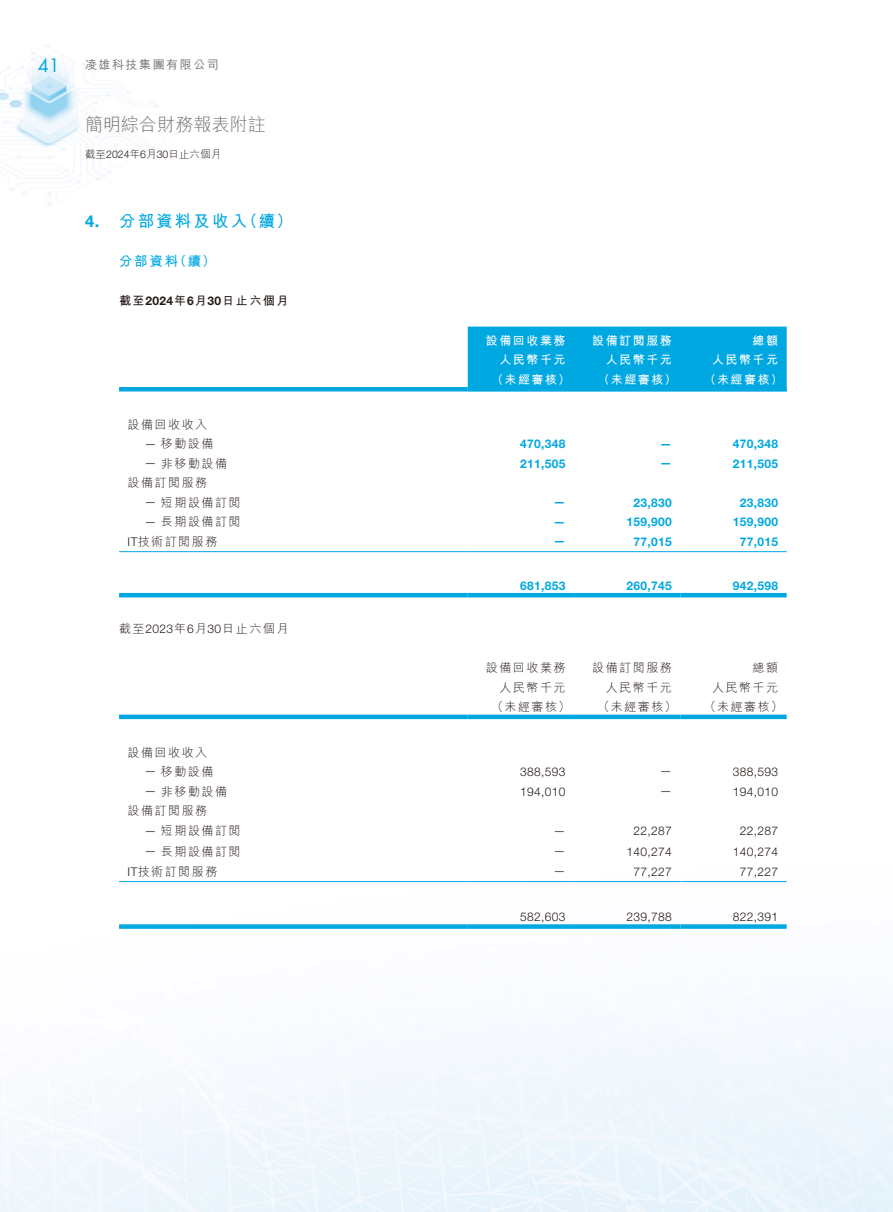
<style>
.page{position:relative;width:893px;height:1212px;background:#fff}
.page>*{position:absolute;margin:0;border:0;box-sizing:border-box;transform-origin:0 0}
.t1{font:300 18px "M Hei HK";letter-spacing:.005em;color:#727272}
.t2{font:18px "Futura Std";color:#00a8e2}
.t3{font:700 16.5px "M Hei HK";letter-spacing:.13em;color:#00a8e2}
.t4{font:700 16.5px "Helvetica Neue LT Std";color:#00a8e2}
.t5{font:700 13.5px "M Hei HK";color:#00a8e2}
.t6{font:300 12px/19.5px "M Hei HK";letter-spacing:.13em;color:#231916}
.t7{font:700 12px "Helvetica Neue LT Std";letter-spacing:.03em;color:#00a8e2}
.t8{font:300 12px "Helvetica Neue LT Std";letter-spacing:.03em;color:#231916}
.t9{font:700 12px "M Hei HK";letter-spacing:.13em;color:#fff}
.t10{font:700 12px "M Hei HK";letter-spacing:.13em;color:#231916}
.t11{font:500 12px "M Hei HK";letter-spacing:.13em;color:#727272}
.t12{font:300 10.5px "M Hei HK";letter-spacing:.005em;color:#231916}
.s1{font-family:"Helvetica Neue LT Std"}
</style>
<div class="page">
<img style="left:0;top:44px;width:893px;height:1168px">
<div style="left:468px;top:327px;width:319px;height:60px;background:#00a8e2"></div>
<svg style="left:468px;top:391px;width:319px;height:202px"></svg>
<hr style="left:119px;top:387px;width:349px;height:4px;background:#00a8e2">
<hr style="left:468px;top:387px;width:106px;height:4px;background:#00a8e2">
<hr style="left:574px;top:387px;width:106px;height:4px;background:#00a8e2">
<hr style="left:680px;top:387px;width:107px;height:4px;background:#00a8e2">
<hr style="left:119px;top:551px;width:349px;height:1px;background:#00a8e2">
<hr style="left:468px;top:551px;width:106px;height:1px;background:#00a8e2">
<hr style="left:574px;top:551px;width:106px;height:1px;background:#00a8e2">
<hr style="left:680px;top:551px;width:107px;height:1px;background:#00a8e2">
<hr style="left:119px;top:593px;width:349px;height:4px;background:#00a8e2">
<hr style="left:468px;top:593px;width:106px;height:4px;background:#00a8e2">
<hr style="left:574px;top:593px;width:106px;height:4px;background:#00a8e2">
<hr style="left:680px;top:593px;width:107px;height:4px;background:#00a8e2">
<hr style="left:119px;top:715px;width:349px;height:4px;background:#00a8e2">
<hr style="left:468px;top:715px;width:106px;height:4px;background:#00a8e2">
<hr style="left:574px;top:715px;width:106px;height:4px;background:#00a8e2">
<hr style="left:680px;top:715px;width:107px;height:4px;background:#00a8e2">
<hr style="left:119px;top:881px;width:349px;height:1px;background:#00a8e2">
<hr style="left:468px;top:881px;width:106px;height:1px;background:#00a8e2">
<hr style="left:574px;top:881px;width:106px;height:1px;background:#00a8e2">
<hr style="left:680px;top:881px;width:107px;height:1px;background:#00a8e2">
<div style="left:119px;top:924px;width:349px;height:5px;background:#00a8e2"></div>
<div style="left:468px;top:924px;width:106px;height:5px;background:#00a8e2"></div>
<div style="left:574px;top:924px;width:106px;height:5px;background:#00a8e2"></div>
<div style="left:680px;top:924px;width:107px;height:5px;background:#00a8e2"></div>
<h1 class="t2" style="left:38px;top:54px;width:24px">41</h1>
<p class="t11" style="left:85px;top:56px;width:135px">凌雄科技集團有限公司</p>
<h1 class="t1" style="left:85px;top:115px;width:182px">簡明綜合財務報表附註</h1>
<p class="t12" style="left:85px;top:149px;width:138px">截至<span class="s1">2024</span>年月<span class="s1">6 30</span>日止六個月</p>
<h2 class="t4" style="left:85px;top:211px;width:16px">4.</h2>
<h2 class="t3" style="left:119px;top:209px;width:130px">分部資料及收入</h2>
<h2 class="t3" style="left:241px;top:209px;width:54px">（續(</h2>
<p class="t5" style="left:119px;top:252px;width:61px">分部資料</p>
<p class="t10" style="left:119px;top:292px;width:171px">截至<span class="s1">2024</span>年<span class="s1">6</span>月<span class="s1">30</span>日止六個月</p>
<p class="t5" style="left:173px;top:252px;width:44px">（續(</p>
<p class="t6" style="left:128px;top:415px;width:81px">設備回收收入</p>
<p class="t6" style="left:145px;top:434px;width:70px"><span class="s1">—</span> 移動設備</p>
<p class="t6" style="left:128px;top:454px;width:101px;text-indent:17px"><span class="s1">—</span> 非移動設備設備訂閱服務</p>
<p class="t6" style="left:145px;top:493px;width:98px"><span class="s1">—</span> 短期設備訂閱</p>
<p class="t6" style="left:145px;top:512px;width:98px"><span class="s1">—</span> 長期設備訂閱</p>
<p class="t6" style="left:128px;top:532px;width:91px"><span class="s1">IT</span>技術訂閱服務</p>
<p class="t6" style="left:119px;top:619px;width:171px">截至<span class="s1">2023</span>年<span class="s1">6</span>月<span class="s1">30</span>日止六個月</p>
<p class="t6" style="left:128px;top:742px;width:81px">設備回收收入</p>
<p class="t6" style="left:145px;top:762px;width:70px"><span class="s1">—</span> 移動設備</p>
<p class="t6" style="left:128px;top:781px;width:101px;text-indent:17px"><span class="s1">—</span> 非移動設備設備訂閱服務</p>
<p class="t6" style="left:145px;top:821px;width:98px"><span class="s1">—</span> 短期設備訂閱</p>
<p class="t6" style="left:145px;top:841px;width:98px"><span class="s1">—</span> 長期設備訂閱</p>
<p class="t6" style="left:128px;top:861px;width:91px"><span class="s1">IT</span>技術訂閱服務</p>
<p class="t9" style="left:486px;top:331px;width:81px">設備回收業務</p>
<p class="t9" style="left:592px;top:331px;width:81px">設備訂閱服務</p>
<p class="t9" style="left:753px;top:331px;width:27px">總額</p>
<p class="t9" style="left:499px;top:351px;width:68px">人民幣千元</p>
<p class="t9" style="left:606px;top:351px;width:68px">人民幣千元</p>
<p class="t9" style="left:712px;top:351px;width:68px">人民幣千元</p>
<p class="t9" style="left:492px;top:370px;width:80px">（未經審核）</p>
<p class="t9" style="left:598px;top:370px;width:80px">（未經審核）</p>
<p class="t9" style="left:704px;top:370px;width:80px">（未經審核(</p>
<p class="t7" style="left:520px;top:437px;width:47px">470,348</p>
<p class="t7" style="left:660px;top:436px;width:13px">—</p>
<p class="t7" style="left:733px;top:437px;width:47px">470,348</p>
<p class="t7" style="left:520px;top:456px;width:47px">211,505</p>
<p class="t7" style="left:660px;top:456px;width:13px">—</p>
<p class="t7" style="left:733px;top:456px;width:47px">211,505</p>
<p class="t7" style="left:554px;top:495px;width:13px">—</p>
<p class="t7" style="left:633px;top:495px;width:40px">23,830</p>
<p class="t7" style="left:740px;top:495px;width:40px">23,830</p>
<p class="t7" style="left:554px;top:514px;width:13px">—</p>
<p class="t7" style="left:626px;top:515px;width:47px">159,900</p>
<p class="t7" style="left:733px;top:515px;width:47px">159,900</p>
<p class="t7" style="left:554px;top:534px;width:13px">—</p>
<p class="t7" style="left:633px;top:534px;width:40px">77,015</p>
<p class="t7" style="left:740px;top:534px;width:40px">77,015</p>
<p class="t7" style="left:520px;top:578px;width:47px">681,853</p>
<p class="t7" style="left:626px;top:578px;width:47px">260,745</p>
<p class="t7" style="left:733px;top:578px;width:47px">942,598</p>
<p class="t6" style="left:486px;top:658px;width:81px">設備回收業務</p>
<p class="t6" style="left:592px;top:658px;width:81px">設備訂閱服務</p>
<p class="t6" style="left:753px;top:658px;width:27px">總額</p>
<p class="t6" style="left:499px;top:677px;width:68px">人民幣千元</p>
<p class="t6" style="left:606px;top:677px;width:68px">人民幣千元</p>
<p class="t6" style="left:712px;top:677px;width:68px">人民幣千元</p>
<p class="t6" style="left:492px;top:697px;width:80px">（未經審核）</p>
<p class="t6" style="left:598px;top:697px;width:80px">（未經審核）</p>
<p class="t6" style="left:704px;top:697px;width:80px">（未經審核(</p>
<p class="t8" style="left:520px;top:764px;width:47px">388,593</p>
<p class="t8" style="left:660px;top:764px;width:13px">—</p>
<p class="t8" style="left:733px;top:764px;width:47px">388,593</p>
<p class="t8" style="left:520px;top:784px;width:47px">194,010</p>
<p class="t8" style="left:660px;top:783px;width:13px">—</p>
<p class="t8" style="left:733px;top:784px;width:47px">194,010</p>
<p class="t8" style="left:554px;top:823px;width:13px">—</p>
<p class="t8" style="left:633px;top:824px;width:40px">22,287</p>
<p class="t8" style="left:740px;top:824px;width:40px">22,287</p>
<p class="t8" style="left:554px;top:843px;width:13px">—</p>
<p class="t8" style="left:626px;top:844px;width:47px">140,274</p>
<p class="t8" style="left:733px;top:844px;width:47px">140,274</p>
<p class="t8" style="left:554px;top:863px;width:13px">—</p>
<p class="t8" style="left:633px;top:864px;width:40px">77,227</p>
<p class="t8" style="left:740px;top:864px;width:40px">77,227</p>
<p class="t8" style="left:520px;top:909px;width:47px">582,603</p>
<p class="t8" style="left:626px;top:909px;width:47px">239,788</p>
<p class="t8" style="left:733px;top:909px;width:47px">822,391</p>
</div>
